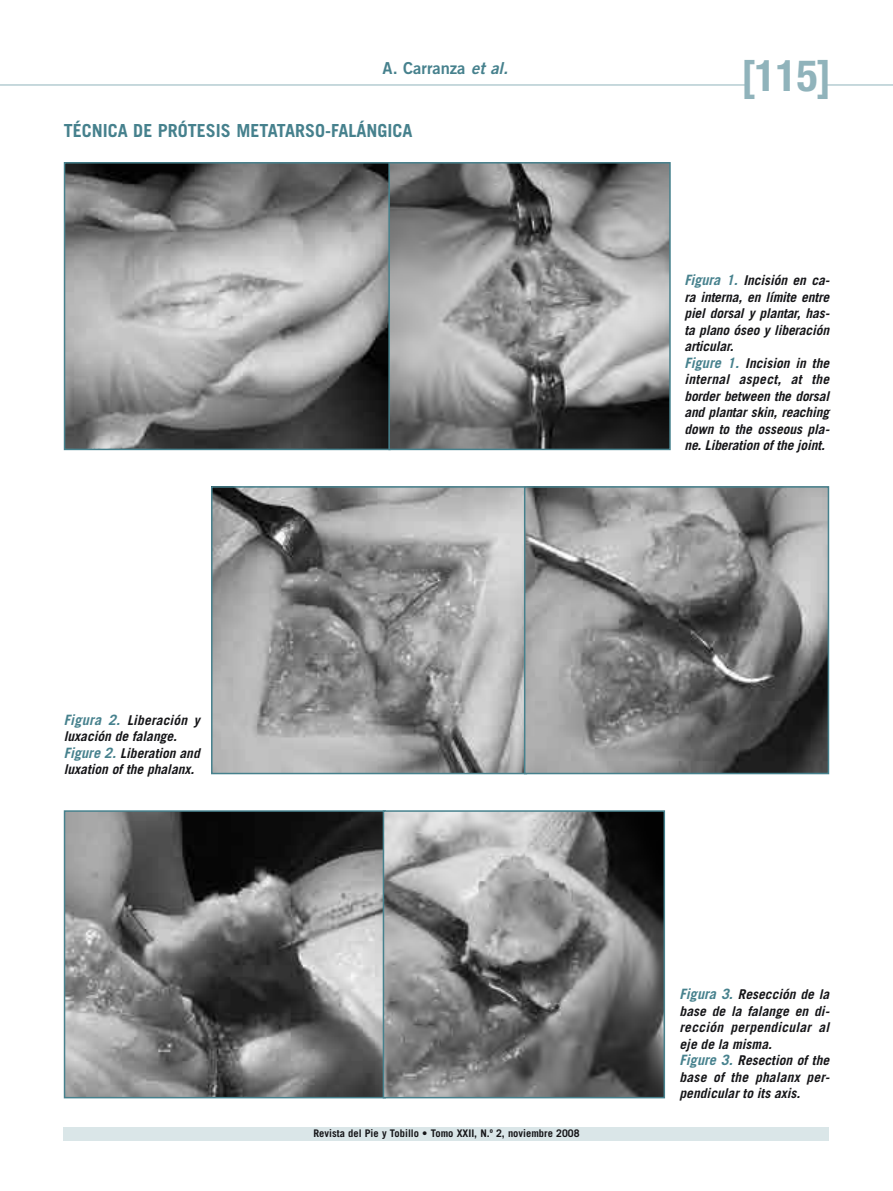
<style>
.page{position:relative;width:893px;height:1191px;background:#fff}
.page>*{position:absolute;margin:0;border:0;box-sizing:border-box;transform-origin:0 0}
.t1{font:700 condensed 43.5px "Helvetica Neue LT Std";color:#90b3bb}
.t2{font:700 18px "Trade Gothic LT Std";color:#46818d}
.t3{font:16.5px "Trade Gothic LT Std Bd 2";color:#46818d}
.t4{font:italic 700 13.5px/16.5px "Trade Gothic LT Std";color:#151518}
.t5{font:700 10.5px "Trade Gothic LT Std";color:#151518}
.s1{font-family:"Trade Gothic LT Std Bd 2 Obl"}
.s2{font-size:14.25px;color:#46818d}
</style>
<div class="page">
<hr style="left:0;top:85px;width:748px;height:1px;background:#90b3bb">
<hr style="left:826px;top:85px;width:67px;height:1px;background:#90b3bb">
<div style="left:64px;top:1127px;width:765px;height:13px;background:#dae6e8"></div>
<img style="left:67px;top:165px;width:321px;height:282px">
<div style="left:64px;top:162px;width:327px;height:288px;border:2px solid #46818d"></div>
<svg style="left:391px;top:165px;width:277px;height:282px;background:#888"></svg>
<div style="left:388px;top:162px;width:283px;height:288px;border:2px solid #46818d"></div>
<img style="left:214px;top:489px;width:310px;height:282px">
<div style="left:211px;top:486px;width:316px;height:288px;border:2px solid #46818d"></div>
<svg style="left:527px;top:489px;width:299px;height:282px;background:#818181"></svg>
<div style="left:524px;top:486px;width:305px;height:288px;border:2px solid #46818d"></div>
<img style="left:67px;top:813px;width:316px;height:282px">
<div style="left:64px;top:810px;width:322px;height:288px;border:2px solid #46818d"></div>
<img style="left:386px;top:813px;width:276px;height:282px">
<div style="left:383px;top:810px;width:282px;height:288px;border:2px solid #46818d"></div>
<p class="t3" style="left:383px;top:58px;width:127px">A. Carranza <span class="s1">et al.</span></p>
<h1 class="t1" style="left:741px;top:49px;width:92px">[115]</h1>
<h2 class="t2" style="left:64px;top:119px;width:350px">TÉCNICA DE PRÓTESIS METATARSO-FALÁNGICA</h2>
<p class="t4" style="left:684px;top:272px;width:147px"><span class="s2">Figura 1.</span> Incisión en ca&shy;ra interna, en límite entre piel dorsal y plantar, has&shy;ta plano óseo y liberación articular.<br><span class="s2">Figure 1.</span> Incision in the internal aspect, at the border between the dorsal and plantar skin, reaching down to the osseous pla&shy;ne. Liberation of the joint.</p>
<p class="t4" style="left:64px;top:712px;width:138px"><span class="s2">Figura 2.</span> Liberación y luxación de falange.<br><span class="s2">Figure 2.</span> Liberation and luxation of the phalanx.</p>
<p class="t5" style="left:313px;top:1126px;width:268px">Revista del Pie y Tobillo • Tomo XXII, N.º 2, noviembre 2008</p>
<p class="t4" style="left:680px;top:986px;width:151px"><span class="s2">Figura 3.</span> Resección de la base de la falange en di&shy;rección perpendicular al eje de la misma.<br><span class="s2">Figure 3.</span> Resection of the base of the phalanx per&shy;pendicular to its axis.</p>
</div>
